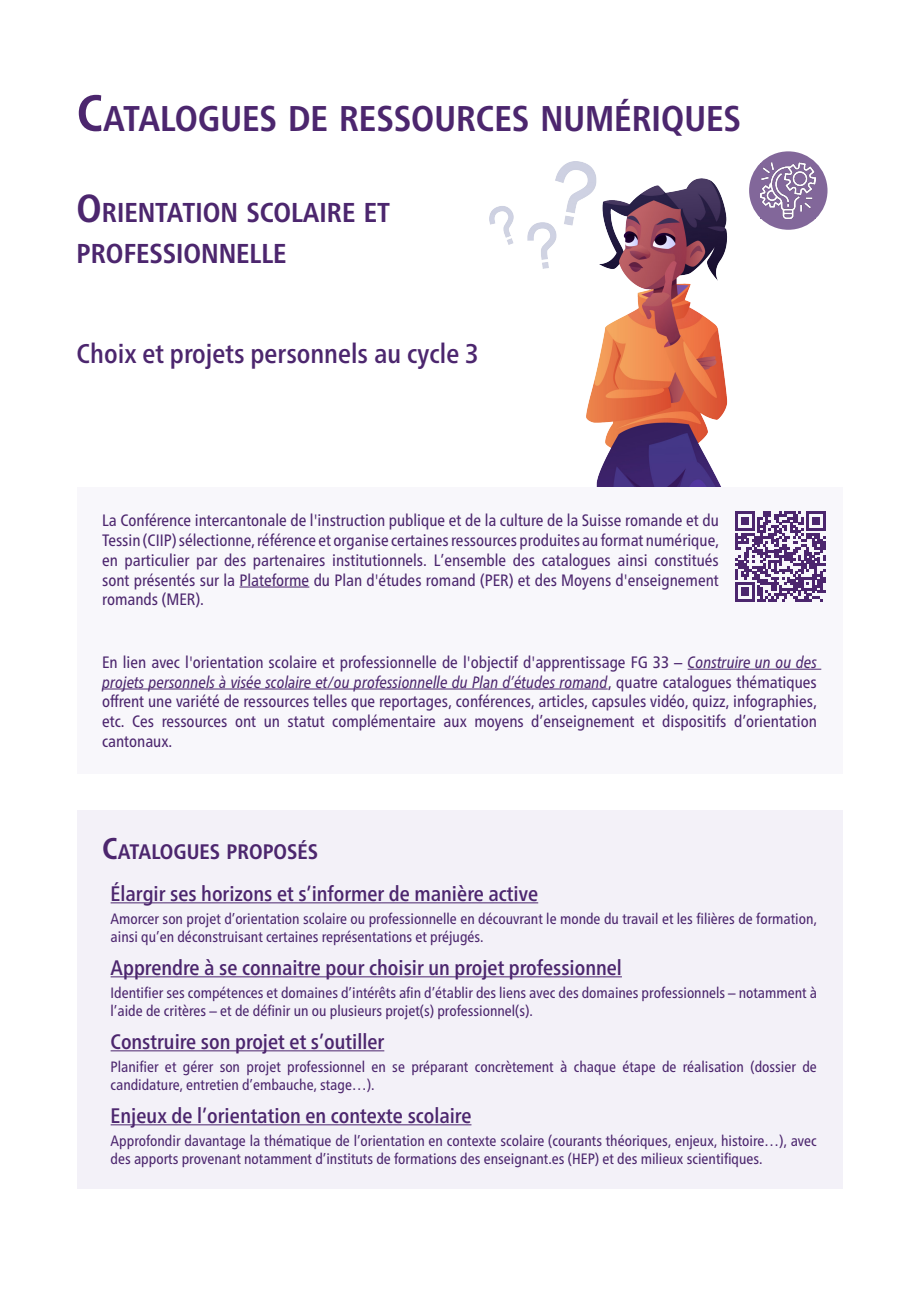
<style>
.page{position:relative;width:919px;height:1289px;background:#fff}
.page>*{position:absolute;margin:0;border:0;box-sizing:border-box;transform-origin:0 0}
.t1{font:700 condensed 35.7px "Frutiger Neue LT Pro";color:#4c266e}
.t2{font:700 condensed 27.3px/40.5px "Frutiger Neue LT Pro";color:#4c266e}
.t3{font:500 condensed 27px "Frutiger Neue LT Pro";color:#4c266e}
.t4{font:500 condensed 21px "Frutiger Neue LT Pro";color:#4c266e}
.t5{font:700 condensed 21px "Frutiger Neue LT Pro";color:#4c266e}
.t6{font:condensed 16.5px/19.8px "Frutiger Neue LT Pro";color:#4c266e;text-align:justify}
.t7{font:condensed 15px/18px "Frutiger Neue LT Pro";color:#4c266e}
.s1{font-size:51px}
.s2{font-size:39px}
.s3{font-style:italic}
.s4{font-size:30px}
</style>
<div class="page">
<img style="left:490px;top:161px;width:260px;height:326px">
<div style="left:77px;top:810px;width:765px;height:379px;background:#f3f1f8"></div>
<hr style="left:111px;top:902px;width:427px;height:1px;background:#4c266e">
<hr style="left:111px;top:976px;width:511px;height:1px;background:#4c266e">
<hr style="left:111px;top:1050px;width:273px;height:1px;background:#4c266e">
<hr style="left:111px;top:1124px;width:360px;height:1px;background:#4c266e">
<div style="left:77px;top:487px;width:765px;height:286px;background:#f8f7fb"></div>
<hr style="left:239px;top:586px;width:70px;height:1px;background:#4c266e">
<hr style="left:687px;top:669px;width:134px;height:1px;background:#4c266e">
<hr style="left:102px;top:688px;width:505px;height:1px;background:#4c266e">
<svg style="left:735px;top:511px;width:90px;height:90px"></svg>
<div style="left:749px;top:151px;width:78px;height:79px;background:#82679a;border-radius:50%"></div>
<img style="left:760px;top:163px;width:55px;height:55px">
<p class="t1" style="left:77px;top:97px;width:665px"><span class="s1">C</span>ATALOGUES DE RESSOURCES NUMÉRIQUES</p>
<p class="t2" style="left:77px;top:193px;width:315px"><span class="s2">O</span>RIENTATION SCOLAIRE ET<br>PROFESSIONNELLE</p>
<p class="t3" style="left:77px;top:338px;width:404px">Choix et projets personnels au cycle 3</p>
<p class="t6" style="left:102px;top:510px;width:618px">La Conférence intercantonale de l'instruction publique et de la culture de la Suisse romande et du Tessin (CIIP) sélectionne, référence et organise certaines ressources produites au format numérique, en particulier par des partenaires institutionnels. L’ensemble des catalogues ainsi constitués sont présentés sur la Plateforme du Plan d'études romand (PER) et des Moyens d'enseignement romands (MER).</p>
<p class="t6" style="left:102px;top:652px;width:716px">En lien avec l'orientation scolaire et professionnelle de l'objectif d'apprentissage FG 33 – <span class="s3">Construire un ou des projets personnels à visée scolaire et/ou professionnelle du Plan d’études romand</span>, quatre catalogues thématiques offrent une variété de ressources telles que reportages, conférences, articles, capsules vidéo, quizz, infographies, etc. Ces ressources ont un statut complémentaire aux moyens d’enseignement et dispositifs d’orientation cantonaux.</p>
<p class="t5" style="left:102px;top:839px;width:217px"><span class="s4">C</span>ATALOGUES PROPOSÉS</p>
<p class="t4" style="left:111px;top:881px;width:429px">Élargir ses horizons et s’informer de manière active</p>
<p class="t7" style="left:111px;top:909px;width:707px">Amorcer son projet d’orientation scolaire ou professionnelle en découvrant le monde du travail et les filières de formation, ainsi qu’en déconstruisant certaines représentations et préjugés.</p>
<p class="t4" style="left:111px;top:955px;width:513px">Apprendre à se connaitre pour choisir un projet professionnel</p>
<p class="t7" style="left:111px;top:983px;width:707px">Identifier ses compétences et domaines d’intérêts afin d’établir des liens avec des domaines professionnels – notamment à l’aide de critères – et de définir un ou plusieurs projet(s) professionnel(s).</p>
<p class="t4" style="left:111px;top:1029px;width:275px">Construire son projet et s’outiller</p>
<p class="t7" style="left:111px;top:1057px;width:707px">Planifier et gérer son projet professionnel en se préparant concrètement à chaque étape de réalisation (dossier de candidature, entretien d’embauche, stage…).</p>
<p class="t4" style="left:111px;top:1103px;width:362px">Enjeux de l’orientation en contexte scolaire</p>
<p class="t7" style="left:111px;top:1131px;width:707px">Approfondir davantage la thématique de l’orientation en contexte scolaire (courants théoriques, enjeux, histoire…), avec des apports provenant notamment d’instituts de formations des enseignant.es (HEP) et des milieux scientifiques.</p>
</div>
